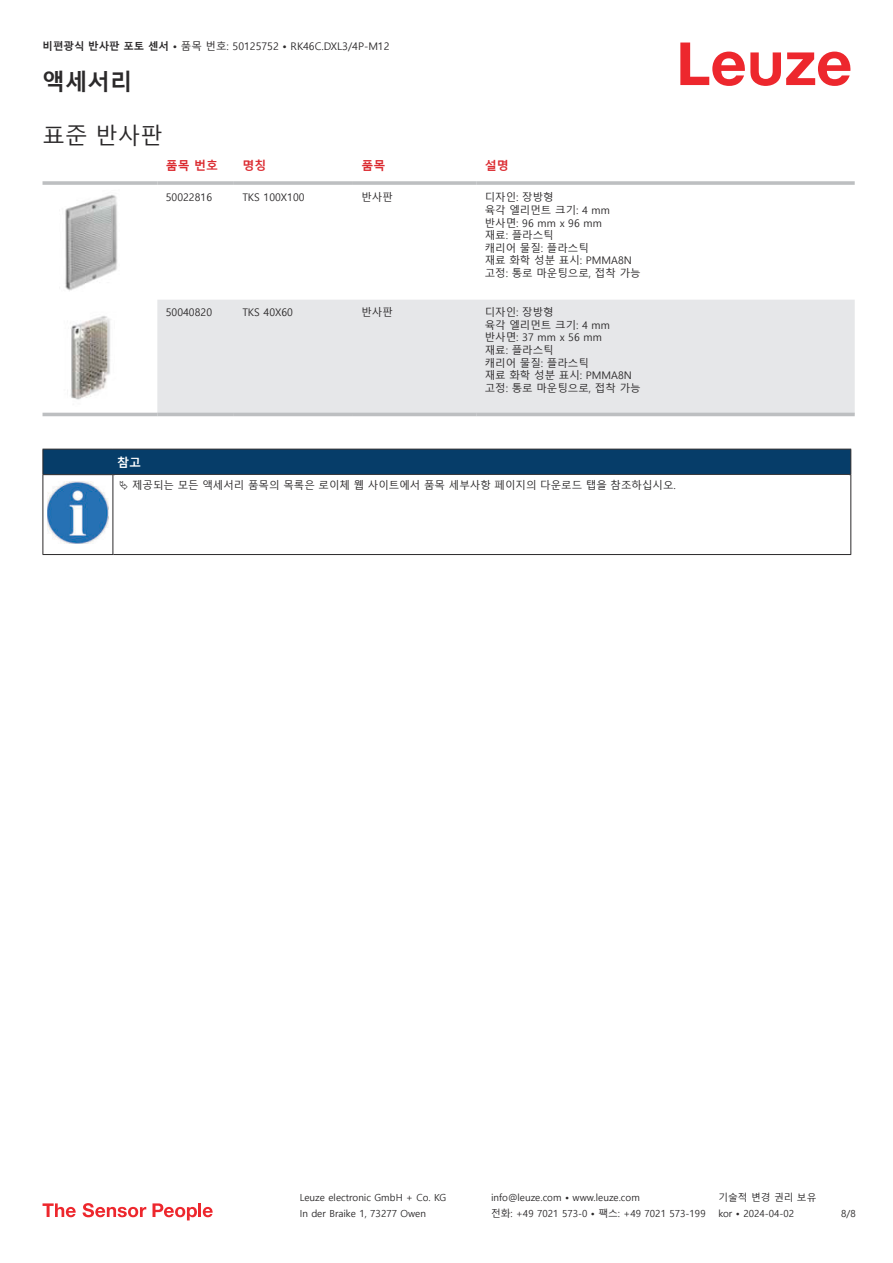
<style>
.page{position:relative;width:893px;height:1263px;background:#fff}
.page>*{position:absolute;margin:0;border:0;box-sizing:border-box;transform-origin:0 0}
.t1{font:22.5px "Malgun Gothic";color:#2b292a}
.t2{font:700 22.5px "Malgun Gothic";color:#2b292a}
.t3{font:700 12px "Malgun Gothic";color:#db2a30}
.t4{font:700 12px "Malgun Gothic";color:#fff}
.t5{font:10.5px/12.6px "Malgun Gothic";color:#2b292a}
.t6{font:9.75px "Malgun Gothic";color:#2b292a}
.s1{font-weight:700}
</style>
<div class="page">
<svg style="left:680px;top:43px;width:170px;height:43px"></svg>
<svg style="left:43px;top:412px;width:812px;height:5px"></svg>
<div style="left:157px;top:300px;width:698px;height:113px;background:#e6e7e9"></div>
<hr style="left:43px;top:181px;width:114px;height:4px;background:#bdbfc1">
<hr style="left:157px;top:181px;width:77px;height:4px;background:#c8cacb">
<hr style="left:234px;top:181px;width:119px;height:4px;background:#c3c5c6">
<hr style="left:353px;top:181px;width:123px;height:4px;background:#bdbfc1">
<hr style="left:476px;top:181px;width:379px;height:4px;background:#c8cacb">
<hr style="left:43px;top:413px;width:114px;height:3px;background:#bdbfc1">
<hr style="left:157px;top:413px;width:77px;height:3px;background:#bdbfc1">
<hr style="left:234px;top:413px;width:119px;height:3px;background:#bdbfc1">
<hr style="left:353px;top:413px;width:123px;height:3px;background:#bdbfc1">
<hr style="left:476px;top:413px;width:379px;height:3px;background:#bdbfc1">
<img style="left:65px;top:195px;width:53px;height:96px">
<img style="left:70px;top:316px;width:40px;height:84px">
<div style="left:43px;top:449px;width:808px;height:26px;background:#063d69"></div>
<hr style="left:113px;top:474px;width:738px;height:1px;background:#2b292a">
<hr style="left:43px;top:475px;width:1px;height:75px;background:#2b292a">
<hr style="left:113px;top:475px;width:1px;height:75px;background:#2b292a">
<hr style="left:850px;top:475px;width:1px;height:75px;background:#2b292a">
<hr style="left:43px;top:554px;width:70px;height:1px;background:#2b292a">
<hr style="left:113px;top:554px;width:738px;height:1px;background:#2b292a">
<img style="left:47px;top:481px;width:61px;height:63px">
<svg style="left:43px;top:1203px;width:33px;height:14px"></svg>
<svg style="left:83px;top:1203px;width:63px;height:14px"></svg>
<svg style="left:153px;top:1203px;width:44px;height:17px"></svg>
<hr style="left:198px;top:1203px;width:3px;height:14px;background:#ed272d">
<svg style="left:203px;top:1207px;width:10px;height:10px"></svg>
<p class="t5" style="left:43px;top:40px;width:349px"><span class="s1">비편광식 반사판 포토 센서 •</span> 품목 번호: 50125752 <span class="s1">•</span> RK46C.DXL3/4P-M12</p>
<h1 class="t2" style="left:43px;top:69px;width:91px">액세서리</h1>
<h1 class="t1" style="left:43px;top:123px;width:122px">표준 반사판</h1>
<p class="t3" style="left:166px;top:159px;width:54px">품목 번호</p>
<p class="t3" style="left:242px;top:159px;width:25px">명칭</p>
<p class="t3" style="left:361px;top:159px;width:25px">품목</p>
<p class="t3" style="left:485px;top:159px;width:25px">설명</p>
<p class="t5" style="left:166px;top:191px;width:48px">50022816</p>
<p class="t5" style="left:242px;top:191px;width:64px">TKS 100X100</p>
<p class="t5" style="left:361px;top:191px;width:33px">반사판</p>
<p class="t5" style="left:485px;top:191px;width:157px">디자인: 장방형<br>육각 엘리먼트 크기: 4 mm 반사면: 96 mm x 96 mm<br>재료: 플라스틱<br>캐리어 물질: 플라스틱<br>재료 화학 성분 표시: PMMA8N 고정: 통로 마운팅으로, 접착 가능</p>
<p class="t5" style="left:166px;top:306px;width:48px">50040820</p>
<p class="t5" style="left:242px;top:306px;width:52px">TKS 40X60</p>
<p class="t5" style="left:361px;top:306px;width:33px">반사판</p>
<p class="t5" style="left:485px;top:306px;width:157px">디자인: 장방형<br>육각 엘리먼트 크기: 4 mm 반사면: 37 mm x 56 mm<br>재료: 플라스틱<br>캐리어 물질: 플라스틱<br>재료 화학 성분 표시: PMMA8N 고정: 통로 마운팅으로, 접착 가능</p>
<p class="t4" style="left:117px;top:455px;width:25px">참고</p>
<p class="t5" style="left:132px;top:479px;width:545px">제공되는 모든 액세서리 품목의 목록은 로이체 웹 사이트에서 품목 세부사항 페이지의 다운로드 탭을 참조하십시오.</p>
<p class="t6" style="left:300px;top:1192px;width:148px">Leuze electronic GmbH + Co. KG</p>
<p class="t6" style="left:491px;top:1192px;width:150px">info@leuze.com • www.leuze.com</p>
<p class="t6" style="left:718px;top:1192px;width:100px">기술적 변경 권리 보유</p>
<p class="t6" style="left:300px;top:1208px;width:128px">In der Braike 1, 73277 Owen</p>
<p class="t6" style="left:491px;top:1208px;width:216px">전화: +49 7021 573-0 • 팩스: +49 7021 573-199</p>
<p class="t6" style="left:718px;top:1208px;width:77px">kor • 2024-04-02</p>
<p class="t6" style="left:841px;top:1210px;width:16px">8/8</p>
</div>
